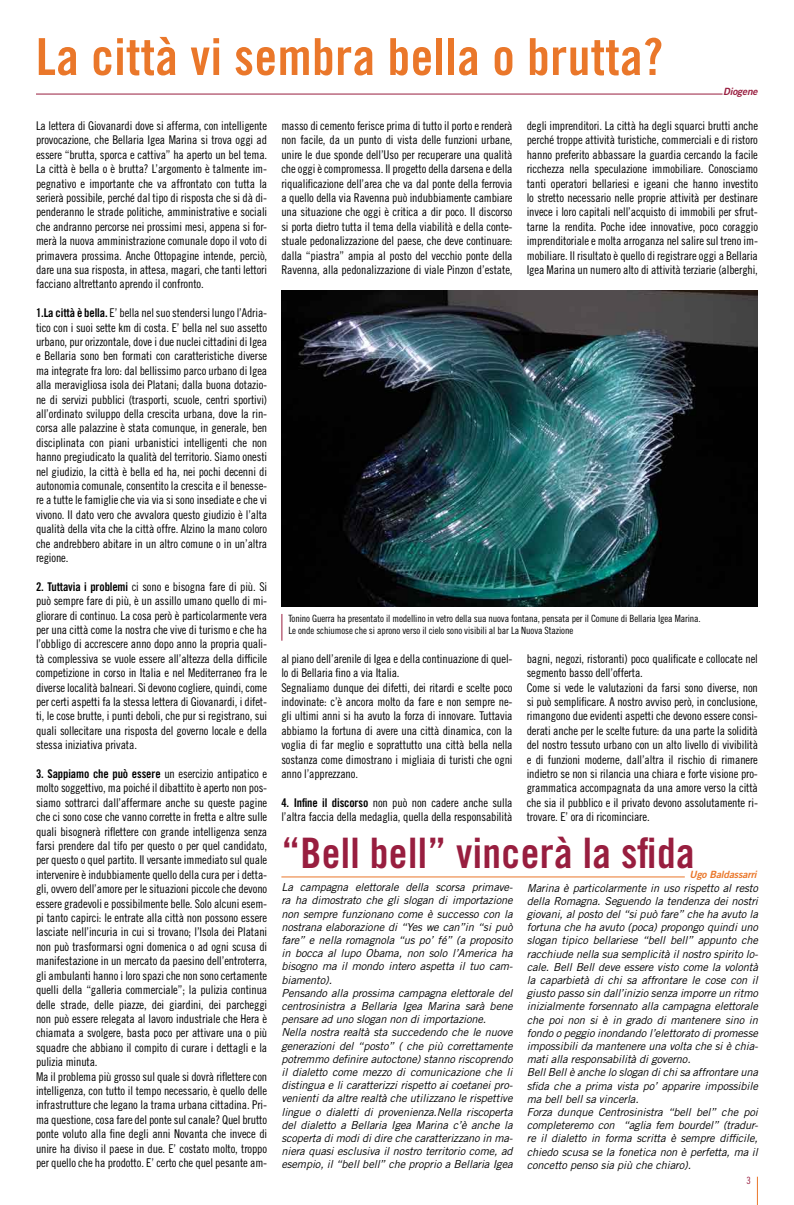
<style>
.page{position:relative;width:794px;height:1205px;background:#fff}
.page>*{position:absolute;margin:0;border:0;box-sizing:border-box;transform-origin:0 0}
.t1{font:51px "Trade Gothic Bold Cond Twenty";letter-spacing:.01em;color:#ea772a}
.t2{font:42px "Trade Gothic Bold Cond Twenty";letter-spacing:.01em;color:#981e3f}
.t3{font:12px/14.4px "Trade Gothic Cond Eighteen";letter-spacing:-.01em;color:#000;text-align:justify}
.t4{font:12px "Trade Gothic Bold Cond Twenty";letter-spacing:-.01em;color:#000}
.t5{font:italic 11px/13.2px "Trade Gothic";letter-spacing:-.01em;color:#000}
.t6{font:10px/12px "Trade Gothic Cond Eighteen";letter-spacing:-.01em;color:#000}
.t7{font:italic 10px "Trade Gothic Bold Two";letter-spacing:-.01em;color:#ea772a}
.t8{font:italic 10px "Trade Gothic Bold Two";letter-spacing:-.01em;color:#981e3f}
.t9{font:10px "Trade Gothic Cond Eighteen";color:#981e3f}
.s1{font-family:"Trade Gothic Bold Cond Twenty"}
.s2{font-family:"Trade Gothic Cond Eighteen"}
</style>
<div class="page">
<svg style="left:757px;top:1176px;width:1px;height:29px"></svg>
<img style="left:281px;top:290px;width:477px;height:317px">
<hr style="left:281px;top:876px;width:404px;height:1px;background:#ea772a">
<hr style="left:36px;top:94px;width:686px;height:1px;background:#981e3f">
<svg style="left:281px;top:614px;width:1px;height:27px"></svg>
<h1 class="t1" style="left:36px;top:26px;width:628px">La città vi sembra bella o brutta?</h1>
<p class="t8" style="left:723px;top:85px;width:36px">Diogene</p>
<p class="t3" style="left:36px;top:118px;width:233px">La lettera di Giovanardi dove si afferma, con intelligente provocazione, che Bellaria Igea Marina si trova oggi ad essere “brutta, sporca e cattiva” ha aperto un bel tema.<br>La città è bella o è brutta? L’argomento è talmente im&shy;pegnativo e importante che va affrontato con tutta la serierà possibile, perché dal tipo di risposta che si dà di&shy;penderanno le strade politiche, amministrative e sociali che andranno percorse nei prossimi mesi, appena si for&shy;merà la nuova amministrazione comunale dopo il voto di primavera prossima. Anche Ottopagine intende, perciò, dare una sua risposta, in attesa, magari, che tanti lettori facciano altrettanto aprendo il confronto.</p>
<p class="t3" style="left:36px;top:305px;width:233px"><span class="s1">1.La città è bella.</span> E’ bella nel suo stendersi lungo l’Adria&shy;tico con i suoi sette km di costa. E’ bella nel suo assetto urbano, pur orizzontale, dove i due nuclei cittadini di Igea e Bellaria sono ben formati con caratteristiche diverse ma integrate fra loro: dal bellissimo parco urbano di Igea alla meravigliosa isola dei Platani; dalla buona dotazio&shy;ne di servizi pubblici (trasporti, scuole, centri sportivi) all’ordinato sviluppo della crescita urbana, dove la rin&shy;corsa alle palazzine è stata comunque, in generale, ben disciplinata con piani urbanistici intelligenti che non hanno pregiudicato la qualità del territorio. Siamo onesti nel giudizio, la città è bella ed ha, nei pochi decenni di autonomia comunale, consentito la crescita e il benesse&shy;re a tutte le famiglie che via via si sono insediate e che vi vivono. Il dato vero che avvalora questo giudizio è l’alta qualità della vita che la città offre. Alzino la mano coloro che andrebbero abitare in un altro comune o in un’altra regione.</p>
<p class="t3" style="left:36px;top:579px;width:233px"><span class="s1">2. Tuttavia i problemi</span> ci sono e bisogna fare di più. Si può sempre fare di più, è un assillo umano quello di mi&shy;gliorare di continuo. La cosa però è particolarmente vera per una città come la nostra che vive di turismo e che ha l’obbligo di accrescere anno dopo anno la propria quali&shy;tà complessiva se vuole essere all’altezza della difficile competizione in corso in Italia e nel Mediterraneo fra le diverse località balneari. Si devono cogliere, quindi, come per certi aspetti fa la stessa lettera di Giovanardi, i difet&shy;ti, le cose brutte, i punti deboli, che pur si registrano, sui quali sollecitare una risposta del governo locale e della stessa iniziativa privata.</p>
<p class="t4" style="left:36px;top:766px;width:233px">3. Sappiamo che può essere <span class="s2">un esercizio antipatico e</span></p>
<p class="t3" style="left:36px;top:781px;width:233px;text-align:left">molto soggettivo, ma poiché il dibattito è aperto non pos&shy;siamo sottrarci dall’affermare anche su queste pagine che ci sono cose che vanno corrette in fretta e altre sulle quali bisognerà riflettere con grande intelligenza senza farsi prendere dal tifo per questo o per quel candidato, per questo o quel partito. Il versante immediato sul quale intervenire è indubbiamente quello della cura per i detta&shy;gli, ovvero dell’amore per le situazioni piccole che devono essere gradevoli e possibilmente belle. Solo alcuni esem&shy;pi tanto capirci: le entrate alla città non possono essere lasciate nell’incuria in cui si trovano; l’Isola dei Platani non può trasformarsi ogni domenica o ad ogni scusa di manifestazione in un mercato da paesino dell’entroterra, gli ambulanti hanno i loro spazi che non sono certamente quelli della “galleria commerciale”; la pulizia continua delle strade, delle piazze, dei giardini, dei parcheggi non può essere relegata al lavoro industriale che Hera è chiamata a svolgere, basta poco per attivare una o più squadre che abbiano il compito di curare i dettagli e la pulizia minuta.<br>Ma il problema più grosso sul quale si dovrà riflettere con intelligenza, con tutto il tempo necessario, è quello delle infrastrutture che legano la trama urbana cittadina. Pri&shy;ma questione, cosa fare del ponte sul canale? Quel brutto ponte voluto alla fine degli anni Novanta che invece di unire ha diviso il paese in due. E’ costato molto, troppo per quello che ha prodotto. E’ certo che quel pesante am-</p>
<p class="t3" style="left:281px;top:118px;width:233px">masso di cemento ferisce prima di tutto il porto e renderà non facile, da un punto di vista delle funzioni urbane, unire le due sponde dell’Uso per recuperare una qualità che oggi è compromessa. Il progetto della darsena e della riqualificazione dell’area che va dal ponte della ferrovia a quello della via Ravenna può indubbiamente cambiare una situazione che oggi è critica a dir poco. Il discorso si porta dietro tutta il tema della viabilità e della conte&shy;stuale pedonalizzazione del paese, che deve continuare: dalla “piastra” ampia al posto del vecchio ponte della Ravenna, alla pedonalizzazione di viale Pinzon d’estate,</p>
<p class="t3" style="left:527px;top:118px;width:233px">degli imprenditori. La città ha degli squarci brutti anche perché troppe attività turistiche, commerciali e di ristoro hanno preferito abbassare la guardia cercando la facile ricchezza nella speculazione immobiliare. Conosciamo tanti operatori bellariesi e igeani che hanno investito lo stretto necessario nelle proprie attività per destinare invece i loro capitali nell’acquisto di immobili per sfrut&shy;tarne la rendita. Poche idee innovative, poco coraggio imprenditoriale e molta arroganza nel salire sul treno im&shy;mobiliare. Il risultato è quello di registrare oggi a Bellaria Igea Marina un numero alto di attività terziarie (alberghi,</p>
<p class="t6" style="left:288px;top:612px;width:414px">Tonino Guerra ha presentato il modellino in vetro della sua nuova fontana, pensata per il Comune di Bellaria Igea Marina.<br>Le onde schiumose che si aprono verso il cielo sono visibili al bar La Nuova Stazione</p>
<p class="t3" style="left:281px;top:651px;width:233px;text-align:left">al piano dell’arenile di Igea e della continuazione di quel&shy;lo di Bellaria fino a via Italia.<br>Segnaliamo dunque dei difetti, dei ritardi e scelte poco indovinate: c’è ancora molto da fare e non sempre ne&shy;gli ultimi anni si ha avuto la forza di innovare. Tuttavia abbiamo la fortuna di avere una città dinamica, con la voglia di far meglio e soprattutto una città bella nella sostanza come dimostrano i migliaia di turisti che ogni anno l’apprezzano.</p>
<p class="t3" style="left:281px;top:795px;width:233px"><span class="s1">4. Infine il discorso</span> non può non cadere anche sulla l’altra faccia della medaglia, quella della responsabilità</p>
<p class="t3" style="left:527px;top:651px;width:233px;text-align:left">bagni, negozi, ristoranti) poco qualificate e collocate nel segmento basso dell’offerta.<br>Come si vede le valutazioni da farsi sono diverse, non si può semplificare. A nostro avviso però, in conclusione, rimangono due evidenti aspetti che devono essere consi&shy;derati anche per le scelte future: da una parte la solidità del nostro tessuto urbano con un alto livello di vivibilità e di funzioni moderne, dall’altra il rischio di rimanere indietro se non si rilancia una chiara e forte visione pro&shy;grammatica accompagnata da una amore verso la città che sia il pubblico e il privato devono assolutamente ri&shy;trovare. E’ ora di ricominciare.</p>
<h2 class="t2" style="left:281px;top:827px;width:415px">“Bell bell” vincerà la sfida</h2>
<p class="t5" style="left:281px;top:880px;width:233px">La campagna elettorale della scorsa primave&shy;ra ha dimostrato che gli slogan di importazione non sempre funzionano come è successo con la nostrana elaborazione di “Yes we can”in “si può fare” e nella romagnola “us po’ fé” (a proposito in bocca al lupo Obama, non solo l’America ha bisogno ma il mondo intero aspetta il tuo cam&shy;biamento).<br>Pensando alla prossima campagna elettorale del centrosinistra a Bellaria Igea Marina sarà bene pensare ad uno slogan non di importazione.<br>Nella nostra realtà sta succedendo che le nuove generazioni del “posto” ( che più correttamente potremmo definire autoctone) stanno riscoprendo il dialetto come mezzo di comunicazione che li distingua e li caratterizzi rispetto ai coetanei pro&shy;venienti da altre realtà che utilizzano le rispettive lingue o dialetti di provenienza.Nella riscoperta del dialetto a Bellaria Igea Marina c’è anche la scoperta di modi di dire che caratterizzano in ma&shy;niera quasi esclusiva il nostro territorio come, ad esempio, il “bell bell” che proprio a Bellaria Igea</p>
<p class="t7" style="left:689px;top:868px;width:69px">Ugo Baldassarri</p>
<p class="t5" style="left:527px;top:881px;width:233px">Marina è particolarmente in uso rispetto al resto della Romagna. Seguendo la tendenza dei nostri giovani, al posto del “si può fare” che ha avuto la fortuna che ha avuto (poca) propongo quindi uno slogan tipico bellariese “bell bell” appunto che racchiude nella sua semplicità il nostro spirito lo&shy;cale. Bell Bell deve essere visto come la volontà la caparbietà di chi sa affrontare le cose con il giusto passo sin dall’inizio senza imporre un ritmo inizialmente forsennato alla campagna elettorale che poi non si è in grado di mantenere sino in fondo o peggio inondando l’elettorato di promesse impossibili da mantenere una volta che si è chia&shy;mati alla responsabilità di governo.<br>Bell Bell è anche lo slogan di chi sa affrontare una sfida che a prima vista po’ apparire impossibile ma bell bell sa vincerla.<br>Forza dunque Centrosinistra “bell bel” che poi completeremo con “aglia fem bourdel” (tradur&shy;re il dialetto in forma scritta è sempre difficile, chiedo scusa se la fonetica non è perfetta, ma il concetto penso sia più che chiaro).</p>
<p class="t9" style="left:746px;top:1175px;width:6px">3</p>
</div>
